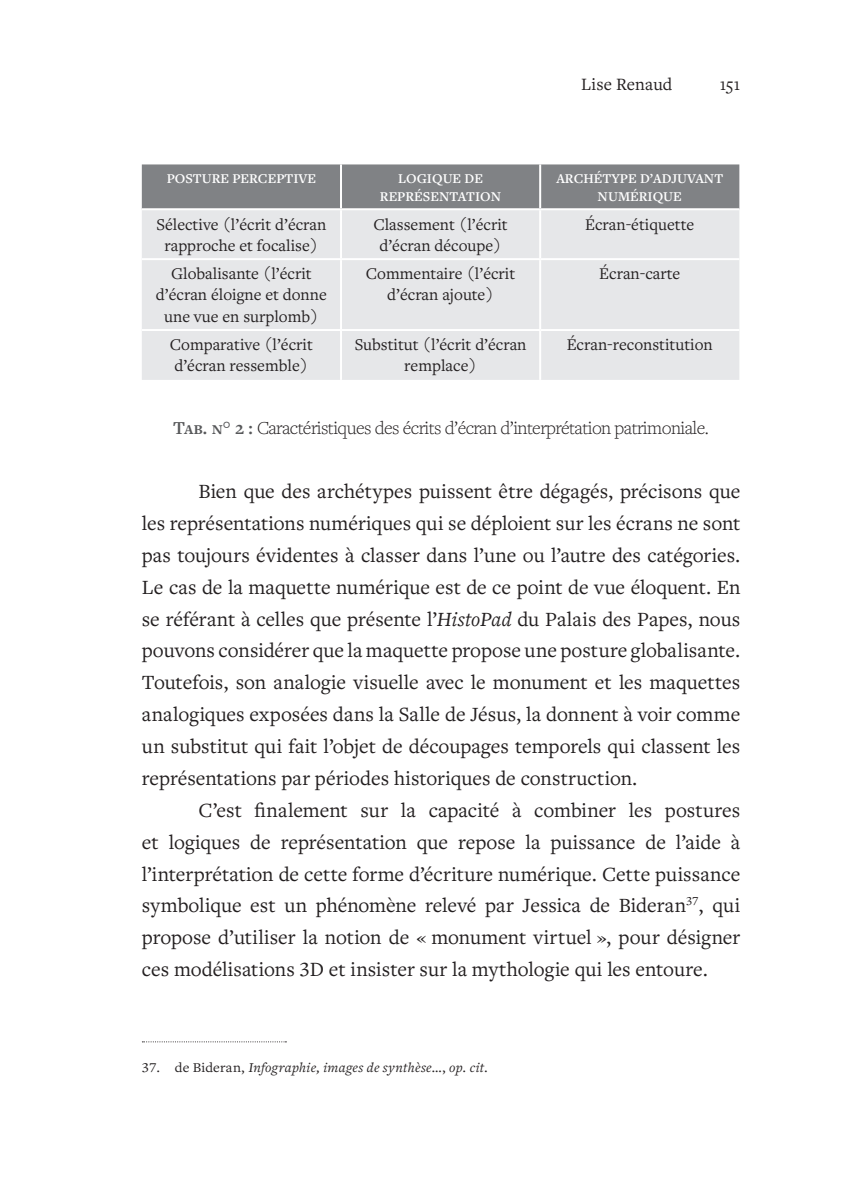
<style>
.page{position:relative;width:851px;height:1191px;background:#fff}
.page>*{position:absolute;margin:0;border:0;box-sizing:border-box;transform-origin:0 0}
.Texte_retrait{font:21px/31.8px "Freight Text Pro";color:#231f20;text-align:justify}
.légende{font:300 19px "Freight Text Pro";letter-spacing:-.03em;color:#231f20}
.t1{font:18px "Freight Text Pro";letter-spacing:.005em;color:#231f20}
.texte_tableau_ok{font:17px/21px "Freight Text Pro";color:#231f20;text-align:center}
.titre_tableau_centre{font:600 14px/18px "Freight Text Pro";color:#fff;text-align:center}
.Note_de_bas_de_page{font:italic 14px "Freight Text Pro";letter-spacing:.015em;color:#231f20;scale:1.05 1}
.s1{font-weight:600;color:#57585a}
.s2{font-style:italic}
.s3{font-style:normal}
</style>
<div class="page">
<div style="left:142px;top:164px;width:597px;height:44px;background:#808285"></div>
<div style="left:142px;top:210px;width:597px;height:170px;background:#e6e7e9"></div>
<hr style="left:340px;top:164px;width:2px;height:44px;background:#fff">
<hr style="left:539px;top:164px;width:2px;height:44px;background:#fff">
<hr style="left:340px;top:210px;width:2px;height:48px;background:#fff">
<hr style="left:539px;top:210px;width:2px;height:48px;background:#fff">
<hr style="left:142px;top:258px;width:199px;height:2px;background:#fff">
<hr style="left:341px;top:258px;width:199px;height:2px;background:#fff">
<hr style="left:340px;top:260px;width:2px;height:69px;background:#fff">
<hr style="left:540px;top:258px;width:199px;height:2px;background:#fff">
<hr style="left:539px;top:260px;width:2px;height:69px;background:#fff">
<hr style="left:142px;top:329px;width:199px;height:2px;background:#fff">
<hr style="left:341px;top:329px;width:199px;height:2px;background:#fff">
<hr style="left:340px;top:331px;width:2px;height:49px;background:#fff">
<hr style="left:540px;top:329px;width:199px;height:2px;background:#fff">
<hr style="left:539px;top:331px;width:2px;height:49px;background:#fff">
<svg style="left:142px;top:1041px;width:144px;height:1px"></svg>
<p class="t1" style="left:581px;top:73px;width:92px">Lise Renaud</p>
<p class="t1" style="left:719px;top:73px;width:22px">151</p>
<p class="titre_tableau_centre" style="left:167px;top:169px;width:151px">POSTURE PERCEPTIVE</p>
<p class="titre_tableau_centre" style="left:380px;top:169px;width:123px">LOGIQUE DE<br>REPRÉSENTATION</p>
<p class="titre_tableau_centre" style="left:556px;top:169px;width:168px">ARCHÉTYPE D’ADJUVANT<br>NUMÉRIQUE</p>
<p class="texte_tableau_ok" style="left:156px;top:213px;width:171px">Sélective (l’écrit d’écran rapproche et focalise)</p>
<p class="texte_tableau_ok" style="left:373px;top:213px;width:136px">Classement (l’écrit d’écran découpe)</p>
<p class="texte_tableau_ok" style="left:585px;top:213px;width:111px">Écran-étiquette</p>
<p class="texte_tableau_ok" style="left:156px;top:263px;width:172px">Globalisante (l’écrit d’écran éloigne et donne une vue en surplomb)</p>
<p class="texte_tableau_ok" style="left:366px;top:263px;width:151px">Commentaire (l’écrit d’écran ajoute)</p>
<p class="texte_tableau_ok" style="left:599px;top:263px;width:82px">Écran-carte</p>
<p class="texte_tableau_ok" style="left:170px;top:334px;width:144px;text-align:left">Comparative (l’écrit d’écran ressemble)</p>
<p class="texte_tableau_ok" style="left:354px;top:334px;width:173px">Substitut (l’écrit d’écran remplace)</p>
<p class="texte_tableau_ok" style="left:566px;top:334px;width:147px">Écran-reconstitution</p>
<p class="légende" style="left:173px;top:416px;width:537px"><span class="s1">Tab. n° 2 :</span> Caractéristiques des écrits d’écran d’interprétation patrimoniale.</p>
<p class="Texte_retrait" style="left:142px;top:474px;width:600px;text-indent:57px">Bien que des archétypes puissent être dégagés, précisons que les représentations numériques qui se déploient sur les écrans ne sont pas toujours évidentes à classer dans l’une ou l’autre des catégories.<br>Le cas de la maquette numérique est de ce point de vue éloquent. En se référant à celles que présente l’<span class="s2">HistoPad</span> du Palais des Papes, nous pouvons considérer que la maquette propose une posture globalisante.<br>Toutefois, son analogie visuelle avec le monument et les maquettes analogiques exposées dans la Salle de Jésus, la donnent à voir comme un substitut qui fait l’objet de découpages temporels qui classent les représentations par périodes historiques de construction.</p>
<p class="Texte_retrait" style="left:142px;top:793px;width:600px;text-indent:57px">C’est finalement sur la capacité à combiner les postures et logiques de représentation que repose la puissance de l’aide à l’interprétation de cette forme d’écriture numérique. Cette puissance symbolique est un phénomène relevé par Jessica de Bideran<sup>37</sup>, qui propose d’utiliser la notion de « monument virtuel », pour désigner ces modélisations 3D et insister sur la mythologie qui les entoure.</p>
<p class="Note_de_bas_de_page" style="left:142px;top:1058px;width:331px"><span class="s3">37. de Bideran,</span> Infographie, images de synthèse…<span class="s3">,</span> op. cit<span class="s3">.</span></p>
</div>
